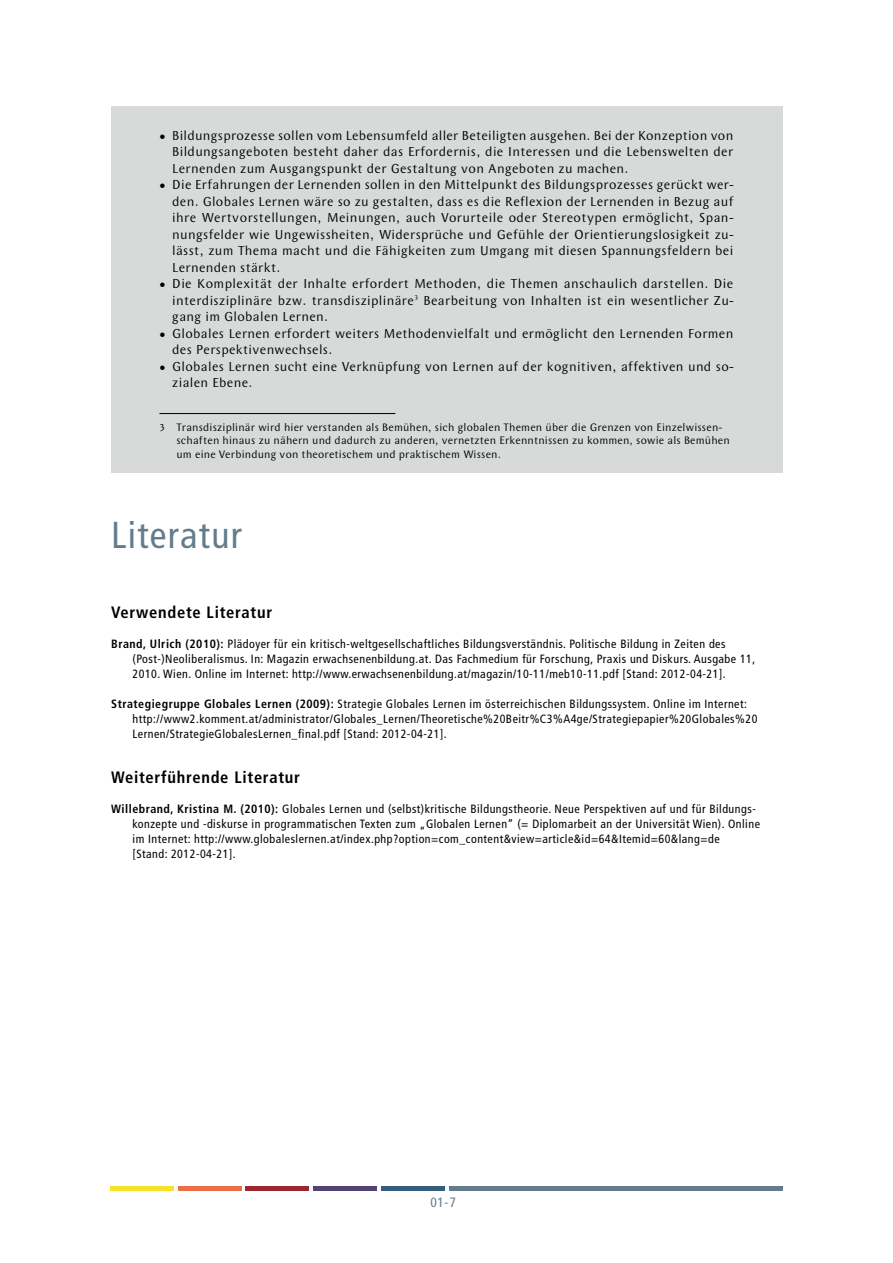
<style>
.page{position:relative;width:893px;height:1263px;background:#fff}
.page>*{position:absolute;margin:0;border:0;box-sizing:border-box;transform-origin:0 0}
.t1{font:condensed 37.5px "Frutiger LT Std";letter-spacing:.035em;color:#627c8c}
.t2{font:700 condensed 16.5px "Frutiger LT Std";letter-spacing:.045em;color:#000}
.t3{font:13.5px/16.5px "Wunderlich";letter-spacing:.025em;color:#000;text-align:justify}
.t4{font:condensed 13.5px "Frutiger LT Std";color:#627c8c}
.t5{font:condensed 12px/15px "Frutiger LT Std";letter-spacing:.04em;color:#000}
.t6{font:11.25px/13.5px "Wunderlich";letter-spacing:.015em;color:#000}
.s1{font-weight:700}
</style>
<div class="page">
<div style="left:111px;top:1186px;width:63px;height:5px;background:#f6e329"></div>
<div style="left:178px;top:1186px;width:64px;height:5px;background:#eb6f46"></div>
<div style="left:246px;top:1186px;width:63px;height:5px;background:#9b2731"></div>
<div style="left:313px;top:1186px;width:64px;height:5px;background:#524472"></div>
<div style="left:381px;top:1186px;width:63px;height:5px;background:#365d7b"></div>
<div style="left:449px;top:1186px;width:333px;height:5px;background:#627c8c"></div>
<div style="left:111px;top:106px;width:671px;height:367px;background:#d8dada"></div>
<hr style="left:159px;top:413px;width:236px;height:1px;background:#000">
<p class="t3" style="left:172px;top:127px;width:563px;text-indent:-13px">• Bildungsprozesse sollen vom Lebensumfeld aller Beteiligten ausgehen. Bei der Konzeption von Bildungsangeboten besteht daher das Erfordernis, die Interessen und die Lebenswelten der Lernenden zum Ausgangspunkt der Gestaltung von Angeboten zu machen.</p>
<p class="t3" style="left:172px;top:177px;width:563px;text-indent:-13px">• Die Erfahrungen der Lernenden sollen in den Mittelpunkt des Bildungsprozesses gerückt wer&shy;den. Globales Lernen wäre so zu gestalten, dass es die Reflexion der Lernenden in Bezug auf ihre Wertvorstellungen, Meinungen, auch Vorurteile oder Stereotypen ermöglicht, Span&shy;nungsfelder wie Ungewissheiten, Widersprüche und Gefühle der Orientierungslosigkeit zu&shy;lässt, zum Thema macht und die Fähigkeiten zum Umgang mit diesen Spannungsfeldern bei Lernenden stärkt.</p>
<p class="t3" style="left:172px;top:276px;width:563px;text-indent:-13px">• Die Komplexität der Inhalte erfordert Methoden, die Themen anschaulich darstellen. Die interdisziplinäre bzw. transdisziplinäre<sup>3</sup> Bearbeitung von Inhalten ist ein wesentlicher Zu&shy;gang im Globalen Lernen.</p>
<p class="t3" style="left:172px;top:325px;width:563px;text-indent:-13px">• Globales Lernen erfordert weiters Methodenvielfalt und ermöglicht den Lernenden Formen des Perspektivenwechsels.</p>
<p class="t3" style="left:172px;top:358px;width:563px;text-indent:-13px">• Globales Lernen sucht eine Verknüpfung von Lernen auf der kognitiven, affektiven und so&shy;zialen Ebene.</p>
<p class="t6" style="left:176px;top:420px;width:555px;text-indent:-17px">3 Transdisziplinär wird hier verstanden als Bemühen, sich globalen Themen über die Grenzen von Einzelwissen&shy;schaften hinaus zu nähern und dadurch zu anderen, vernetzten Erkenntnissen zu kommen, sowie als Bemühen um eine Verbindung von theoretischem und praktischem Wissen.</p>
<h1 class="t1" style="left:111px;top:513px;width:132px">Literatur</h1>
<p class="t2" style="left:111px;top:603px;width:162px">Verwendete Literatur</p>
<p class="t5" style="left:133px;top:637px;width:624px;text-indent:-21px"><span class="s1">Brand, Ulrich (2010):</span> Plädoyer für ein kritisch-weltgesellschaftliches Bildungsverständnis. Politische Bildung in Zeiten des (Post-)Neoliberalismus. In: Magazin erwachsenenbildung.at. Das Fachmedium für Forschung, Praxis und Diskurs. Ausgabe 11,<br>2010. Wien. Online im Internet: http://www.erwachsenenbildung.at/magazin/10-11/meb10-11.pdf [Stand: 2012-04-21].</p>
<p class="t5" style="left:133px;top:697px;width:626px;text-indent:-21px"><span class="s1">Strategiegruppe Globales Lernen (2009):</span> Strategie Globales Lernen im österreichischen Bildungssystem. Online im Internet: http://www2.komment.at/administrator/Globales_Lernen/Theoretische%20Beitr%C3%A4ge/Strategiepapier%20Globales%20<br>Lernen/StrategieGlobalesLernen_final.pdf [Stand: 2012-04-21].</p>
<p class="t2" style="left:111px;top:768px;width:190px">Weiterführende Literatur</p>
<p class="t5" style="left:133px;top:802px;width:629px;text-indent:-21px"><span class="s1">Willebrand, Kristina M. (2010):</span> Globales Lernen und (selbst)kritische Bildungstheorie. Neue Perspektiven auf und für Bildungs&shy;konzepte und -diskurse in programmatischen Texten zum „Globalen Lernen“ (= Diplomarbeit an der Universität Wien). Online im Internet: http://www.globaleslernen.at/index.php?option=com_content&amp;view=article&amp;id=64&amp;Itemid=60&amp;lang=de<br>[Stand: 2012-04-21].</p>
<p class="t4" style="left:430px;top:1195px;width:27px">01-7</p>
</div>
